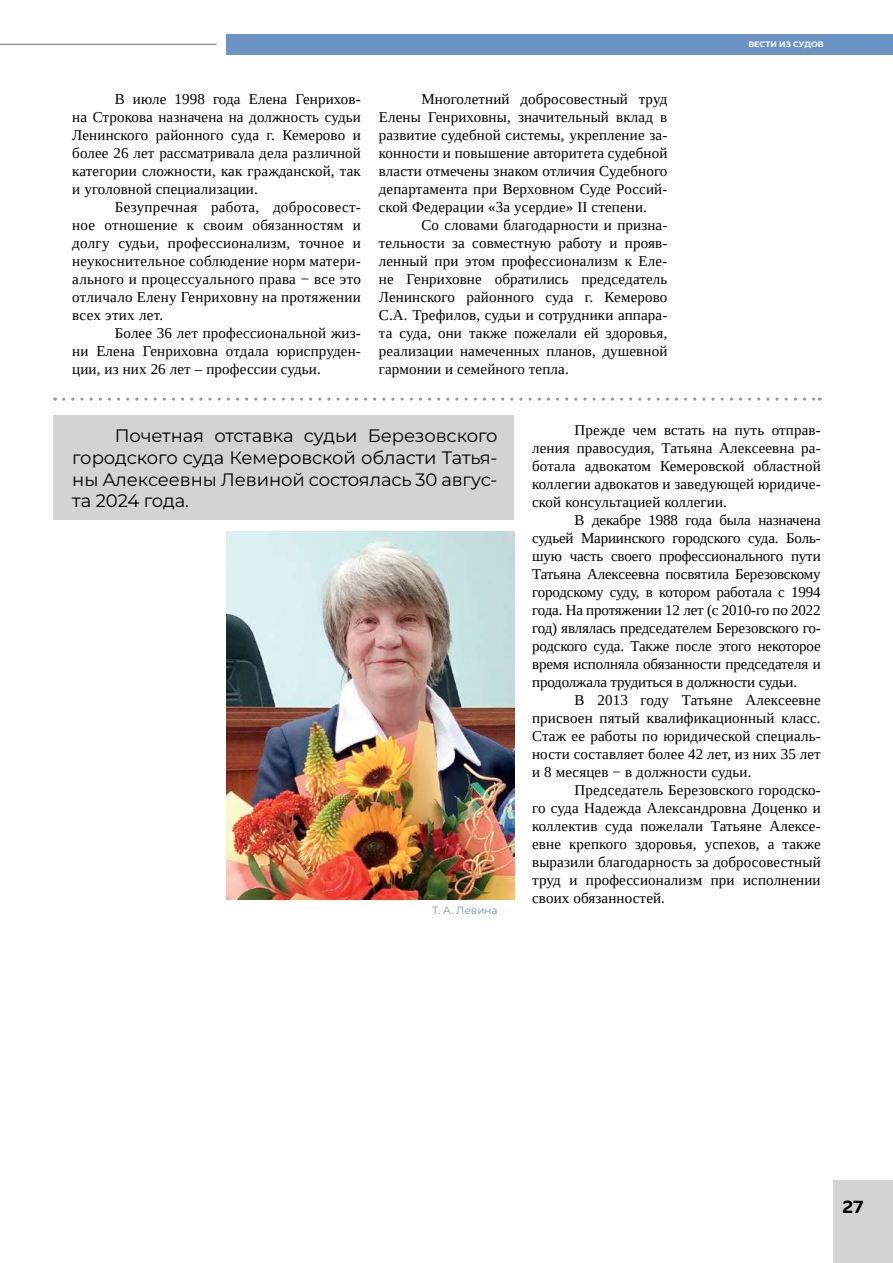
<style>
.page{position:relative;width:893px;height:1263px;background:#fff}
.page>*{position:absolute;margin:0;border:0;box-sizing:border-box;transform-origin:0 0}
.t1{font:100 18px/21.6px "Montserrat";letter-spacing:-.005em;color:#000}
.t2{font:700 18px "Muller";color:#000}
.t3{font:15px/18px "Tinos";letter-spacing:.01em;color:#000;text-align:justify}
.t4{font:100 10.5px "Montserrat";color:#6b93c4}
.t5{font:700 7.95px "Montserrat";color:#fff}
</style>
<div class="page">
<div style="left:833px;top:1180px;width:60px;height:83px;background:#d1d3d4"></div>
<hr style="left:0;top:44px;width:217px;height:1px;background:#939598">
<div style="left:226px;top:35px;width:667px;height:20px;background:#6b93c4"></div>
<svg style="left:64px;top:398px;width:756px;height:3px"></svg>
<div style="left:53px;top:415px;width:461px;height:104px;background:#d1d3d4"></div>
<img style="left:226px;top:532px;width:289px;height:367px">
<p class="t3" style="left:72px;top:90px;width:290px;text-indent:43px">В июле 1998 года Елена Генрихов&shy;на Строкова назначена на должность судьи Ленинского районного суда г. Кемерово и более 26 лет рассматривала дела различной категории сложности, как гражданской, так и уголовной специализации.</p>
<p class="t3" style="left:72px;top:198px;width:290px;text-indent:43px">Безупречная работа, добросовест&shy;ное отношение к своим обязанностям и долгу судьи, профессионализм, точное и неукоснительное соблюдение норм матери&shy;ального и процессуального права − все это отличало Елену Генриховну на протяжении всех этих лет.</p>
<p class="t3" style="left:72px;top:324px;width:290px;text-indent:43px">Более 36 лет профессиональной жиз&shy;ни Елена Генриховна отдала юриспруден&shy;ции, из них 26 лет – профессии судьи.</p>
<p class="t3" style="left:379px;top:90px;width:290px;text-indent:43px">Многолетний добросовестный труд Елены Генриховны, значительный вклад в развитие судебной системы, укрепление за&shy;конности и повышение авторитета судебной власти отмечены знаком отличия Судебного департамента при Верховном Суде Россий&shy;ской Федерации «За усердие» II степени.</p>
<p class="t3" style="left:379px;top:216px;width:290px;text-indent:43px">Со словами благодарности и призна&shy;тельности за совместную работу и прояв&shy;ленный при этом профессионализм к Еле&shy;не Генриховне обратились председатель Ленинского районного суда г. Кемерово С.А. Трефилов, судьи и сотрудники аппара&shy;та суда, они также пожелали ей здоровья, реализации намеченных планов, душевной гармонии и семейного тепла.</p>
<p class="t5" style="left:748px;top:38px;width:77px">ВЕСТИ ИЗ СУДОВ</p>
<p class="t1" style="left:72px;top:425px;width:427px;text-indent:43px">Почетная отставка судьи Березовского городского суда Кемеровской области Татья&shy;ны Алексеевны Левиной состоялась 30 авгус&shy;та 2024 года.</p>
<p class="t4" style="left:432px;top:903px;width:67px">Т. А. Левина</p>
<p class="t3" style="left:532px;top:421px;width:290px;text-indent:43px">Прежде чем встать на путь отправ&shy;ления правосудия, Татьяна Алексеевна ра&shy;ботала адвокатом Кемеровской областной коллегии адвокатов и заведующей юридиче&shy;ской консультацией коллегии.</p>
<p class="t3" style="left:532px;top:511px;width:290px;text-indent:43px">В декабре 1988 года была назначена судьей Мариинского городского суда. Боль&shy;шую часть своего профессионального пути Татьяна Алексеевна посвятила Березовскому городскому суду, в котором работала с 1994 года. На протяжении 12 лет (с 2010-го по 2022 год) являлась председателем Березовского го&shy;родского суда. Также после этого некоторое время исполняла обязанности председателя и продолжала трудиться в должности судьи.</p>
<p class="t3" style="left:532px;top:691px;width:290px;text-indent:43px">В 2013 году Татьяне Алексеевне присвоен пятый квалификационный класс.<br>Стаж ее работы по юридической специаль&shy;ности составляет более 42 лет, из них 35 лет и 8 месяцев − в должности судьи.</p>
<p class="t3" style="left:532px;top:781px;width:290px;text-indent:43px">Председатель Березовского городско&shy;го суда Надежда Александровна Доценко и коллектив суда пожелали Татьяне Алексе&shy;евне крепкого здоровья, успехов, а также выразили благодарность за добросовестный труд и профессионализм при исполнении своих обязанностей.</p>
<p class="t2" style="left:842px;top:1196px;width:22px">27</p>
</div>
